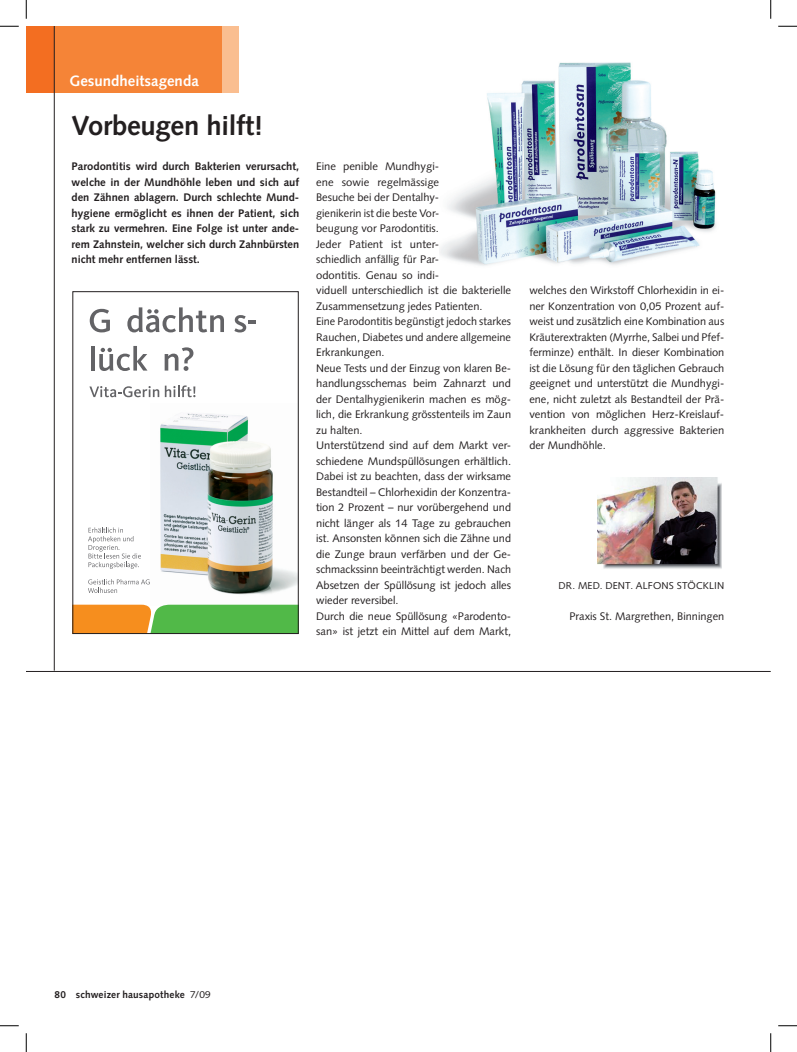
<style>
.page{position:relative;width:797px;height:1052px;background:#fff}
.page>*{position:absolute;margin:0;border:0;box-sizing:border-box;transform-origin:0 0}
.t1{font:700 27.5px "Syntax LT";letter-spacing:-.01em;color:#231f20}
.t2{font:700 15px "Syntax LT";color:#fff}
.t3{font:11px/15.5px "Syntax LT";color:#231f20}
.t4{font:700 11px/15.5px "Syntax LT";color:#231f20;text-align:justify}
.t5{font:700 10px "Syntax LT";letter-spacing:.015em;color:#231f20}
.t6{font:10px "Syntax LT";letter-spacing:.02em;color:#231f20}
.s1{font-weight:400}
</style>
<div class="page">
<div style="left:26px;top:26px;width:196px;height:67px;background:#f36e21"></div>
<svg style="left:55px;top:26px;width:184px;height:67px;background:#f5893f"></svg>
<hr style="left:54px;top:26px;width:1px;height:644px;background:#231f20">
<img style="left:440px;top:62px;width:276px;height:204px">
<img style="left:597px;top:477px;width:124px;height:92px">
<img style="left:160px;top:413px;width:137px;height:182px">
<svg style="left:74px;top:604px;width:223px;height:28px;background:#8fae42"></svg>
<div style="left:72px;top:291px;width:227px;height:343px;border:1px solid #231f20"></div>
<svg style="left:89px;top:386px;width:70px;height:11px"></svg>
<svg style="left:165px;top:385px;width:30px;height:12px"></svg>
<svg style="left:88px;top:579px;width:62px;height:14px"></svg>
<svg style="left:88px;top:527px;width:53px;height:42px"></svg>
<hr style="left:91px;top:346px;width:3px;height:24px;background:#636366">
<svg style="left:99px;top:346px;width:48px;height:25px"></svg>
<svg style="left:165px;top:347px;width:28px;height:24px"></svg>
<svg style="left:90px;top:309px;width:20px;height:23px"></svg>
<svg style="left:127px;top:307px;width:97px;height:25px"></svg>
<svg style="left:234px;top:315px;width:22px;height:17px"></svg>
<hr style="left:26px;top:671px;width:744px;height:1px;background:#231f20">
<svg style="left:0;top:25px;width:19px;height:2px"></svg>
<svg style="left:778px;top:25px;width:19px;height:2px"></svg>
<svg style="left:0;top:1025px;width:19px;height:1px"></svg>
<svg style="left:778px;top:1025px;width:19px;height:1px"></svg>
<svg style="left:25px;top:0;width:2px;height:19px"></svg>
<svg style="left:25px;top:1033px;width:2px;height:19px"></svg>
<svg style="left:770px;top:0;width:1px;height:19px"></svg>
<svg style="left:770px;top:1033px;width:1px;height:19px"></svg>
<h2 class="t2" style="left:70px;top:72px;width:131px">Gesundheitsagenda</h2>
<h1 class="t1" style="left:72px;top:110px;width:193px">Vorbeugen hilft!</h1>
<p class="t4" style="left:72px;top:159px;width:229px">Parodontitis wird durch Bakterien verursacht, welche in der Mundhöhle leben und sich auf den Zähnen ablagern. Durch schlechte Mund&shy;hygiene ermöglicht es ihnen der Patient, sich stark zu vermehren. Eine Folge ist unter ande&shy;rem Zahnstein, welcher sich durch Zahnbürsten nicht mehr entfernen lässt.</p>
<p class="t3" style="left:316px;top:159px;width:196px">Eine penible Mundhygi-<br>ene sowie regelmässige<br>Besuche bei der Dentalhy-<br>gienikerin ist die beste Vor-<br>beugung vor Parodontitis.<br>Jeder Patient ist unter-<br>schiedlich anfällig für Par-<br>odontitis. Genau so indi-<br>viduell unterschiedlich ist die bakterielle Zusammensetzung jedes Patienten.<br>Eine Parodontitis begünstigt jedoch starkes Rauchen, Diabetes und andere allgemeine Erkrankungen.<br>Neue Tests und der Einzug von klaren Be&shy;handlungsschemas beim Zahnarzt und der Dentalhygienikerin machen es mög&shy;lich, die Erkrankung grösstenteils im Zaun zu halten.<br>Unterstützend sind auf dem Markt ver&shy;schiedene Mundspüllösungen erhältlich.<br>Dabei ist zu beachten, dass der wirksame Bestandteil – Chlorhexidin der Konzentra&shy;tion 2 Prozent – nur vorübergehend und nicht länger als 14 Tage zu gebrauchen ist. Ansonsten können sich die Zähne und die Zunge braun verfärben und der Ge&shy;schmackssinn beeinträchtigt werden. Nach Absetzen der Spüllösung ist jedoch alles wieder reversibel.<br>Durch die neue Spüllösung «Parodento&shy;san» ist jetzt ein Mittel auf dem Markt,</p>
<p class="t3" style="left:529px;top:282px;width:196px;text-align:justify">welches den Wirkstoff Chlorhexidin in ei&shy;ner Konzentration von 0,05 Prozent auf&shy;weist und zusätzlich eine Kombination aus Kräuterextrakten (Myrrhe, Salbei und Pfef&shy;ferminze) enthält. In dieser Kombination ist die Lösung für den täglichen Gebrauch geeignet und unterstützt die Mundhygi&shy;ene, nicht zuletzt als Bestandteil der Prä&shy;vention von möglichen Herz-Kreislauf&shy;krankheiten durch aggressive Bakterien der Mundhöhle.</p>
<p class="t6" style="left:558px;top:579px;width:28px">Dr. med</p>
<p class="t6" style="left:600px;top:579px;width:13px">. dent</p>
<p class="t6" style="left:630px;top:579px;width:73px">. Alfons Stöcklin</p>
<p class="t3" style="left:569px;top:608px;width:156px">Praxis St. Margrethen, Binningen</p>
<p class="t5" style="left:55px;top:988px;width:158px">80 schweizer hausapotheke <span class="s1">7/09</span></p>
</div>
